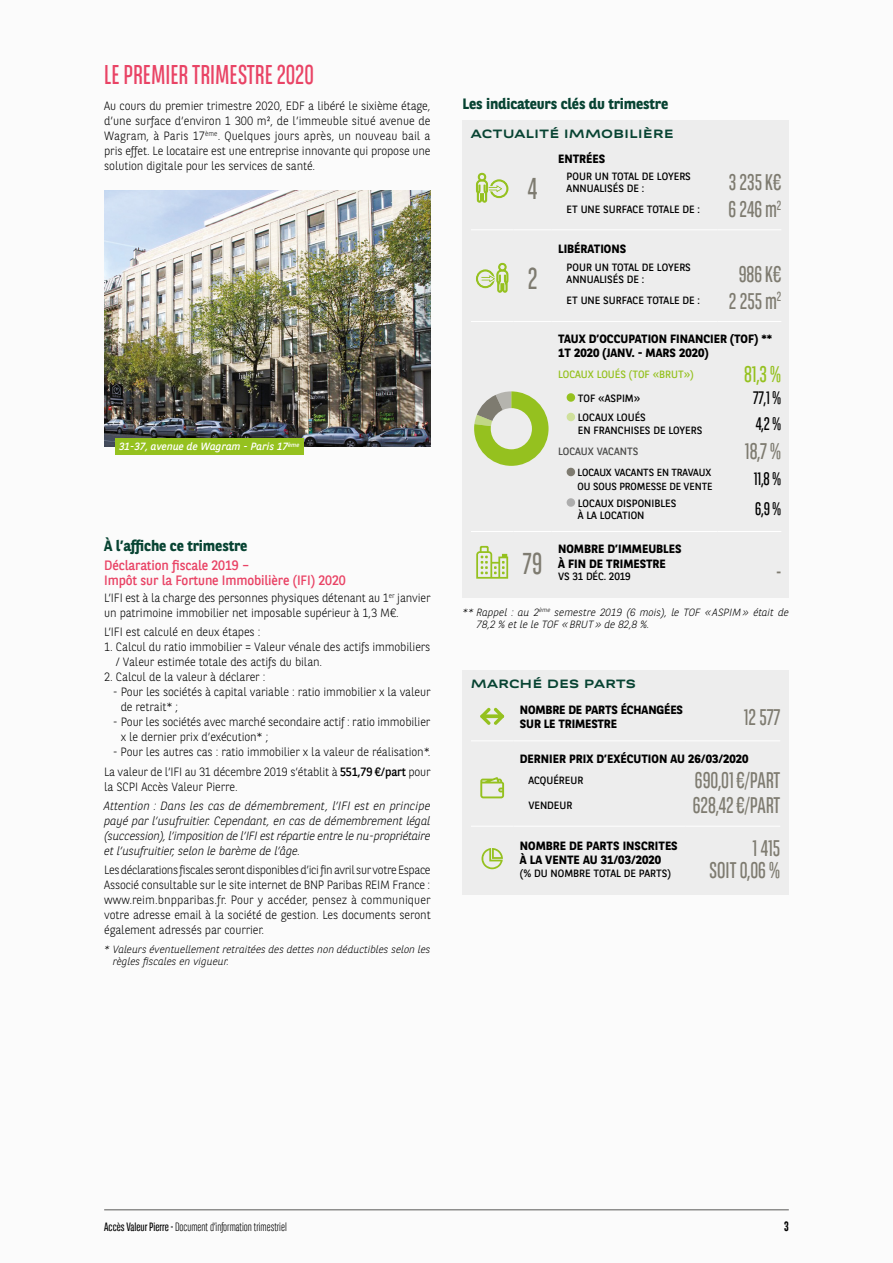
<style>
.page{position:relative;width:893px;height:1263px;background:#fbfbfb}
.page>*{position:absolute;margin:0;border:0;box-sizing:border-box;transform-origin:0 0}
.t1{font:30px "BNPP Sans Condensed";color:#7e7b70}
.t2{font:27px "BNPP Sans Condensed";color:#e94365}
.t3{font:22.5px/22.5px "BNPP Sans Condensed";color:#7e7b70;text-align:right}
.t4{font:22.5px "BNPP Sans Condensed";color:#95c11f}
.t5{font:18px "BNPP Sans Condensed";color:#000}
.t6{font:700 15px "BNPP Sans";letter-spacing:-.01em;color:#074332}
.t7{font:13.5px/15px "BNPP Sans";letter-spacing:-.01em;color:#e94365}
.t8{font:700 13.5px "BNPP Sans Condensed";color:#000}
.t9{font:300 12px/15px "BNPP Sans";letter-spacing:-.01em;color:#000}
.t10{font:700 12px/14.4px "BNPP Sans";color:#000}
.t11{font:italic 300 12px/15px "BNPP Sans";letter-spacing:-.01em;color:#000;text-align:justify}
.t12{font:300 12px "BNPP Sans Condensed";color:#000}
.t13{font:700 12px "BNPP Title Sans";color:#074332}
.t14{font:10.5px/12px "BNPP Sans";color:#000}
.t15{font:italic 300 10.5px/12px "BNPP Sans";color:#000}
.t16{font:italic 10.5px "BNPP Sans";color:#fff}
.t17{font:10.5px "BNPP Sans";color:#95c11f}
.t18{font:10.5px "BNPP Sans";color:#4a4a49}
.t19{font:10.35px/13.5px "BNPP Sans";letter-spacing:-.01em;color:#000}
.s1{font-weight:400}
</style>
<div class="page">
<hr style="left:104px;top:1209px;width:685px;height:1px;background:#575756">
<img style="left:104px;top:191px;width:327px;height:255px">
<div style="left:115px;top:438px;width:189px;height:16px;background:#95c11f"></div>
<div style="left:462px;top:670px;width:327px;height:225px;background:#ededed"></div>
<hr style="left:471px;top:740px;width:42px;height:1px;background:#fff">
<hr style="left:513px;top:740px;width:173px;height:1px;background:#fff">
<hr style="left:686px;top:740px;width:94px;height:1px;background:#fff">
<hr style="left:471px;top:826px;width:42px;height:1px;background:#fff">
<hr style="left:513px;top:826px;width:173px;height:1px;background:#fff">
<hr style="left:686px;top:826px;width:94px;height:1px;background:#fff">
<svg style="left:480px;top:708px;width:24px;height:17px"></svg>
<svg style="left:480px;top:777px;width:24px;height:21px"></svg>
<svg style="left:481px;top:848px;width:22px;height:21px"></svg>
<div style="left:462px;top:120px;width:327px;height:477px;background:#ededed"></div>
<hr style="left:471px;top:229px;width:42px;height:1px;background:#fff">
<hr style="left:513px;top:229px;width:39px;height:1px;background:#fff">
<hr style="left:552px;top:229px;width:166px;height:1px;background:#fff">
<hr style="left:718px;top:229px;width:63px;height:1px;background:#fff">
<hr style="left:471px;top:321px;width:42px;height:1px;background:#fff">
<hr style="left:513px;top:321px;width:39px;height:1px;background:#fff">
<hr style="left:471px;top:531px;width:42px;height:1px;background:#fff">
<hr style="left:513px;top:531px;width:39px;height:1px;background:#fff">
<hr style="left:552px;top:321px;width:166px;height:1px;background:#fff">
<hr style="left:718px;top:321px;width:63px;height:1px;background:#fff">
<hr style="left:552px;top:531px;width:166px;height:1px;background:#fff">
<hr style="left:718px;top:531px;width:63px;height:1px;background:#fff">
<svg style="left:476px;top:172px;width:32px;height:31px"></svg>
<svg style="left:476px;top:262px;width:32px;height:31px"></svg>
<svg style="left:474px;top:391px;width:75px;height:75px"></svg>
<div style="left:491px;top:408px;width:41px;height:41px;background:#ededed;border-radius:50%"></div>
<svg style="left:566px;top:393px;width:9px;height:9px"></svg>
<svg style="left:566px;top:412px;width:9px;height:9px"></svg>
<svg style="left:566px;top:467px;width:9px;height:9px"></svg>
<svg style="left:566px;top:498px;width:9px;height:9px"></svg>
<svg style="left:476px;top:546px;width:32px;height:33px"></svg>
<h2 class="t2" style="left:104px;top:58px;width:211px">LE PREMIER TRIMESTRE 2020</h2>
<p class="t9" style="left:104px;top:97px;width:328px;text-align:justify">Au cours du premier trimestre 2020, EDF a libéré le sixième étage, d’une surface d’environ 1 300 m², de l’immeuble situé avenue de Wagram, à Paris 17<sup>ème</sup>. Quelques jours après, un nouveau bail a pris effet. Le locataire est une entreprise innovante qui propose une solution digitale pour les services de santé.</p>
<p class="t16" style="left:119px;top:439px;width:182px">31-37, avenue de Wagram - Paris 17<sup>ème</sup></p>
<p class="t6" style="left:104px;top:535px;width:145px">À l’affiche ce trimestre</p>
<p class="t7" style="left:104px;top:557px;width:243px">Déclaration fiscale 2019 –<br>Impôt sur la Fortune Immobilière (IFI) 2020</p>
<p class="t9" style="left:104px;top:590px;width:328px">L’IFI est à la charge des personnes physiques détenant au 1<sup>er</sup> janvier un patrimoine immobilier net imposable supérieur à 1,3 M€.</p>
<p class="t9" style="left:104px;top:624px;width:158px">L’IFI est calculé en deux étapes :</p>
<p class="t9" style="left:116px;top:639px;width:316px;text-indent:-12px">1. Calcul du ratio immobilier = Valeur vénale des actifs immobiliers / Valeur estimée totale des actifs du bilan.</p>
<p class="t9" style="left:104px;top:669px;width:163px">2. Calcul de la valeur à déclarer :</p>
<p class="t9" style="left:121px;top:684px;width:311px;text-indent:-8px">- Pour les sociétés à capital variable : ratio immobilier x la valeur de retrait* ;</p>
<p class="t9" style="left:121px;top:714px;width:311px;text-indent:-8px">- Pour les sociétés avec marché secondaire actif : ratio immobilier x le dernier prix d’exécution* ;</p>
<p class="t9" style="left:104px;top:742px;width:328px;line-height:19.2px;text-align:right">- Pour les autres cas : ratio immobilier x la valeur de réalisation*.<br>La valeur de l’IFI au 31 décembre 2019 s’établit à <span class="s1">551,79 €/part</span> pour</p>
<p class="t9" style="left:104px;top:778px;width:135px">la SCPI Accès Valeur Pierre.</p>
<p class="t11" style="left:104px;top:797px;width:328px">Attention : Dans les cas de démembrement, l’IFI est en principe payé par l’usufruitier. Cependant, en cas de démembrement légal (succession), l’imposition de l’IFI est répartie entre le nu-propriétaire et l’usufruitier, selon le barème de l’âge.</p>
<p class="t9" style="left:104px;top:862px;width:328px;text-align:justify">Les déclarations fiscales seront disponibles d’ici fin avril sur votre Espace Associé consultable sur le site internet de BNP Paribas REIM France : www.reim.bnpparibas.fr. Pour y accéder, pensez à communiquer votre adresse email à la société de gestion. Les documents seront également adressés par courrier.</p>
<p class="t15" style="left:113px;top:942px;width:319px;text-indent:-9px">* Valeurs éventuellement retraitées des dettes non déductibles selon les règles fiscales en vigueur.</p>
<p class="t6" style="left:462px;top:94px;width:207px">Les indicateurs clés du trimestre</p>
<p class="t13" style="left:471px;top:125px;width:204px">ACTUALITÉ IMMOBILIÈRE</p>
<h1 class="t1" style="left:528px;top:170px;width:11px">4</h1>
<h1 class="t1" style="left:528px;top:260px;width:11px">2</h1>
<p class="t10" style="left:558px;top:151px;width:49px">ENTRÉES</p>
<p class="t14" style="left:567px;top:170px;width:126px">POUR UN TOTAL DE LOYERS<br>ANNUALISÉS DE :</p>
<h3 class="t3" style="left:729px;top:171px;width:54px">3 235K€</h3>
<p class="t14" style="left:567px;top:202px;width:135px">ET UNE SURFACE TOTALE DE :</p>
<h3 class="t3" style="left:728px;top:198px;width:54px">6 246m<sup>2</sup></h3>
<p class="t10" style="left:558px;top:241px;width:70px">LIBÉRATIONS</p>
<p class="t14" style="left:567px;top:261px;width:126px">POUR UN TOTAL DE LOYERS<br>ANNUALISÉS DE :</p>
<h3 class="t3" style="left:739px;top:262px;width:44px">986K€</h3>
<p class="t14" style="left:567px;top:294px;width:135px">ET UNE SURFACE TOTALE DE :</p>
<h3 class="t3" style="left:729px;top:289px;width:54px">2 255m<sup>2</sup></h3>
<p class="t10" style="left:558px;top:332px;width:216px;line-height:13.5px">TAUX D’OCCUPATION FINANCIER (TOF) **<br>1T 2020 (JANV. - MARS 2020)</p>
<p class="t17" style="left:558px;top:367px;width:137px">LOCAUX LOUÉS (TOF «BRUT»)</p>
<h3 class="t4" style="left:744px;top:360px;width:39px">81,3%</h3>
<p class="t14" style="left:578px;top:392px;width:64px">TOF «ASPIM»</p>
<h3 class="t5" style="left:753px;top:387px;width:30px">77,1%</h3>
<p class="t14" style="left:578px;top:411px;width:126px;line-height:12.6px">LOCAUX LOUÉS<br>EN FRANCHISES DE LOYERS</p>
<h3 class="t5" style="left:756px;top:412px;width:27px">4,2%</h3>
<p class="t18" style="left:558px;top:444px;width:82px">LOCAUX VACANTS</p>
<h3 class="t3" style="left:745px;top:440px;width:38px">18,7%</h3>
<p class="t19" style="left:578px;top:465px;width:136px">LOCAUX VACANTS EN TRAVAUX<br>OU SOUS PROMESSE DE VENTE</p>
<h3 class="t5" style="left:754px;top:468px;width:29px">11,8%</h3>
<p class="t14" style="left:578px;top:497px;width:100px">LOCAUX DISPONIBLES<br>À LA LOCATION</p>
<h3 class="t5" style="left:755px;top:498px;width:28px">6,9%</h3>
<h1 class="t1" style="left:523px;top:544px;width:21px">79</h1>
<p class="t10" style="left:558px;top:541px;width:125px">NOMBRE D’IMMEUBLES<br>À FIN DE TRIMESTRE</p>
<p class="t14" style="left:558px;top:570px;width:74px">VS 31 DÉC. 2019</p>
<h3 class="t3" style="left:777px;top:561px;width:6px">-</h3>
<p class="t15" style="left:477px;top:606px;width:314px;text-indent:-14px">** Rappel : au 2<sup>ème</sup> semestre 2019 (6 mois), le TOF «ASPIM» était de<br>78,2 % et le le TOF «BRUT» de 82,8 %.</p>
<p class="t13" style="left:471px;top:676px;width:166px">MARCHÉ DES PARTS</p>
<p class="t10" style="left:520px;top:702px;width:165px">NOMBRE DE PARTS ÉCHANGÉES<br>SUR LE TRIMESTRE</p>
<h3 class="t3" style="left:744px;top:705px;width:38px">12 577</h3>
<p class="t10" style="left:520px;top:751px;width:230px">DERNIER PRIX D’EXÉCUTION AU 26/03/2020</p>
<p class="t14" style="left:528px;top:773px;width:56px">ACQUÉREUR</p>
<h3 class="t3" style="left:695px;top:769px;width:87px">690,01€/PART</h3>
<p class="t14" style="left:528px;top:799px;width:46px">VENDEUR</p>
<h3 class="t3" style="left:693px;top:794px;width:89px">628,42€/PART</h3>
<p class="t10" style="left:520px;top:838px;width:159px">NOMBRE DE PARTS INSCRITES<br>À LA VENTE AU 31/03/2020</p>
<p class="t14" style="left:520px;top:866px;width:153px">(% DU NOMBRE TOTAL DE PARTS)</p>
<h3 class="t3" style="left:709px;top:836px;width:73px">1 415<br>SOIT 0,06%</h3>
<p class="t12" style="left:104px;top:1219px;width:184px"><span class="s1">Accès Valeur Pierre -</span> Document d’information trimestriel</p>
<p class="t8" style="left:784px;top:1218px;width:6px">3</p>
</div>
